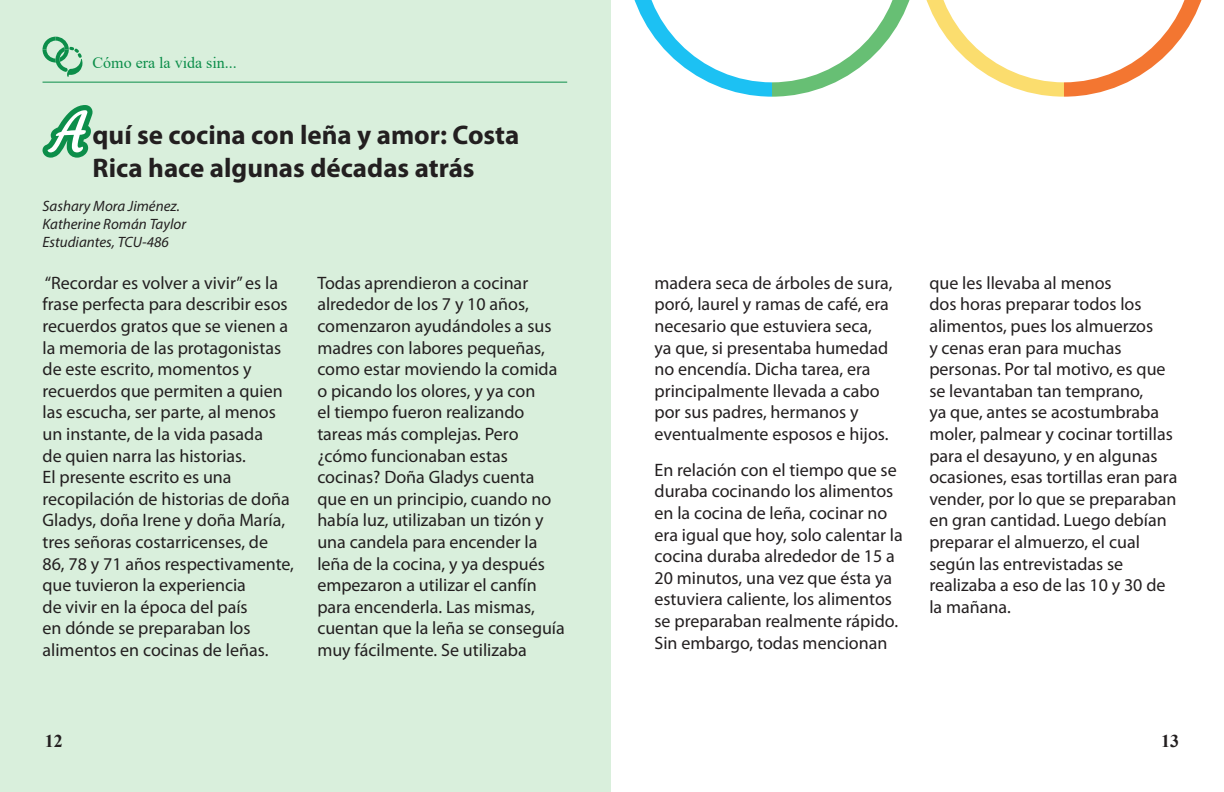
<style>
.page{position:relative;width:1224px;height:792px;background:#fff}
.page>*{position:absolute;margin:0;border:0;box-sizing:border-box;transform-origin:0 0}
.t1{font:700 27px/32.4px "Myriad Pro";color:#231f20}
.t2{font:18px/21.6px "Myriad Pro";color:#231f20}
.t3{font:700 18px "Times New Roman";color:#231f20}
.t4{font:16px "Times New Roman";color:#0c8e4a}
.t5{font:italic 15px/18px "Myriad Pro";color:#231f20}
</style>
<div class="page">
<div style="left:0;top:0;width:611px;height:792px;background:#d9efdc"></div>
<hr style="left:43px;top:82px;width:524px;height:1px;background:#0c8e4a">
<svg style="left:43px;top:37px;width:40px;height:40px"></svg>
<svg style="left:42px;top:105px;width:51px;height:53px"></svg>
<svg style="left:634px;top:0;width:568px;height:97px"></svg>
<p class="t4" style="left:93px;top:51px;width:146px">Cómo era la vida sin...</p>
<h1 class="t1" style="left:93px;top:118px;width:428px">quí se cocina con leña y amor: Costa<br>Rica hace algunas décadas atrás</h1>
<p class="t5" style="left:43px;top:197px;width:145px">Sashary Mora Jiménez.<br>Katherine Román Taylor<br>Estudiantes, TCU-486</p>
<p class="t2" style="left:43px;top:272px;width:253px">“Recordar es volver a vivir” es la frase perfecta para describir esos recuerdos gratos que se vienen a la memoria de las protagonistas de este escrito, momentos y recuerdos que permiten a quien las escucha, ser parte, al menos un instante, de la vida pasada<br>de quien narra las historias.<br>El presente escrito es una recopilación de historias de doña<br>Gladys, doña Irene y doña María, tres señoras costarricenses, de<br>86, 78 y 71 años respectivamente, que tuvieron la experiencia<br>de vivir en la época del país<br>en dónde se preparaban los alimentos en cocinas de leñas.</p>
<p class="t2" style="left:317px;top:272px;width:249px">Todas aprendieron a cocinar alrededor de los 7 y 10 años, comenzaron ayudándoles a sus madres con labores pequeñas, como estar moviendo la comida o picando los olores, y ya con<br>el tiempo fueron realizando tareas más complejas. Pero ¿cómo funcionaban estas cocinas? Doña Gladys cuenta que en un principio, cuando no había luz, utilizaban un tizón y una candela para encender la leña de la cocina, y ya después empezaron a utilizar el canfín para encenderla. Las mismas, cuentan que la leña se conseguía muy fácilmente. Se utilizaba</p>
<p class="t3" style="left:45px;top:728px;width:19px">12</p>
<p class="t2" style="left:655px;top:272px;width:240px">madera seca de árboles de sura, poró, laurel y ramas de café, era necesario que estuviera seca, ya que, si presentaba humedad no encendía. Dicha tarea, era principalmente llevada a cabo por sus padres, hermanos y eventualmente esposos e hijos.</p>
<p class="t2" style="left:655px;top:459px;width:250px">En relación con el tiempo que se duraba cocinando los alimentos en la cocina de leña, cocinar no era igual que hoy, solo calentar la cocina duraba alrededor de 15 a<br>20 minutos, una vez que ésta ya estuviera caliente, los alimentos se preparaban realmente rápido.<br>Sin embargo, todas mencionan</p>
<p class="t2" style="left:929px;top:272px;width:250px">que les llevaba al menos<br>dos horas preparar todos los alimentos, pues los almuerzos<br>y cenas eran para muchas personas. Por tal motivo, es que se levantaban tan temprano,<br>ya que, antes se acostumbraba moler, palmear y cocinar tortillas para el desayuno, y en algunas ocasiones, esas tortillas eran para vender, por lo que se preparaban en gran cantidad. Luego debían preparar el almuerzo, el cual según las entrevistadas se realizaba a eso de las 10 y 30 de la mañana.</p>
<p class="t3" style="left:1161px;top:728px;width:19px">13</p>
</div>
